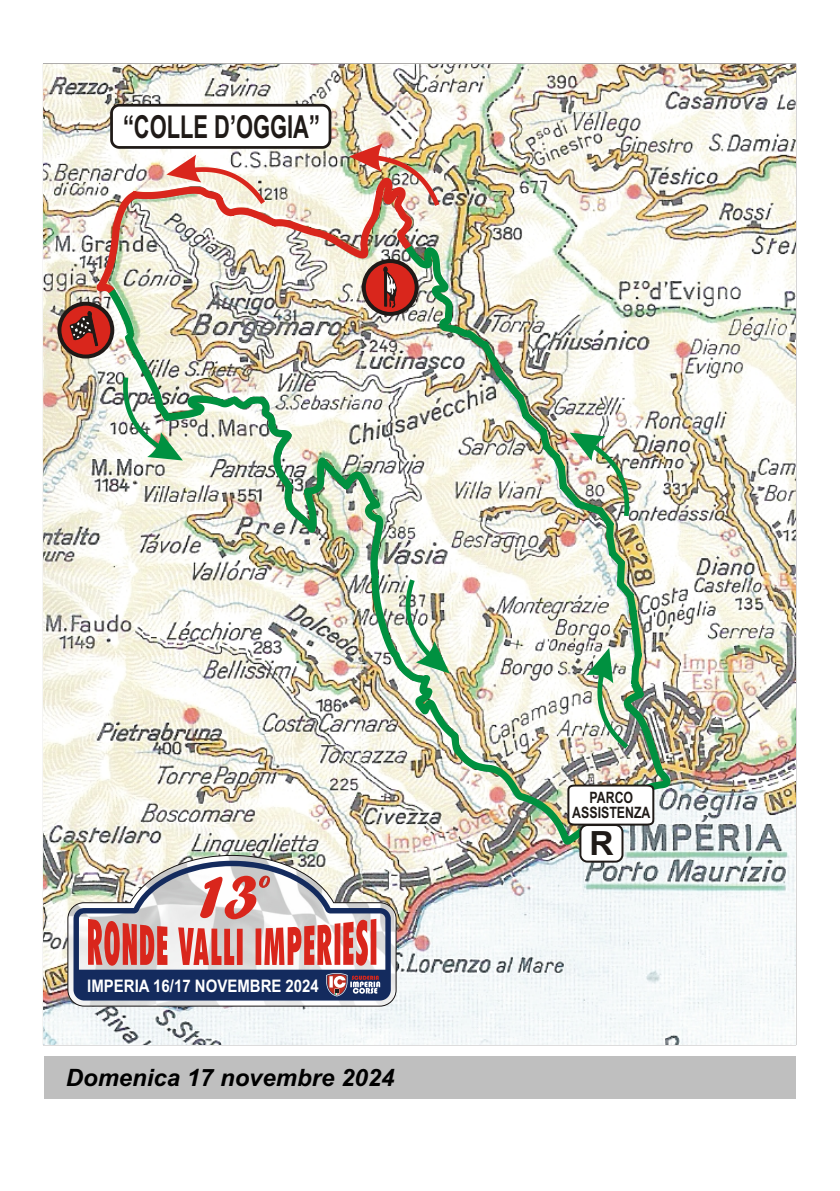
<style>
.page{position:relative;width:840px;height:1191px;background:#fff}
.page>*{position:absolute;margin:0;border:0;box-sizing:border-box;transform-origin:0 0}
.t1{font:65px "Forte";color:#d9261c}
.t2{font:700 33.4px "Arial";color:#1f1a17}
.t3{font:700 31.8px "Arial";color:#1f1a17;scale:.69 1}
.t4{font:italic 700 24px "Arial";color:#000}
.t5{font:700 17.4px "Arial";color:#fff;scale:.86 1}
.t6{font:700 15.6px/15.2px "Arial";color:#1f1a17;text-align:center;scale:.79 1}
</style>
<div class="page">
<img style="left:44px;top:65px;width:750px;height:979px">
<img style="left:108px;top:288px;width:534px;height:556px">
<img style="left:569px;top:433px;width:59px;height:83px">
<img style="left:123px;top:377px;width:60px;height:83px">
<img style="left:405px;top:579px;width:44px;height:94px">
<svg style="left:57px;top:302px;width:57px;height:56px"></svg>
<img style="left:69px;top:104px;width:387px;height:245px">
<img style="left:67px;top:855px;width:329px;height:151px">
<svg style="left:73px;top:860px;width:317px;height:140px"></svg>
<svg style="left:78px;top:919px;width:308px;height:78px;background:#9c6e7c"></svg>
<svg style="left:259px;top:875px;width:11px;height:12px"></svg>
<div style="left:44px;top:1056px;width:750px;height:42px;background:#bfbfbf"></div>
<div style="left:579px;top:824px;width:44px;height:38px;background:#fff;border:2px solid #1f1a17;border-radius:7px"></div>
<img style="left:565px;top:648px;width:105px;height:178px">
<h3 class="t3" style="left:123px;top:114px;width:287px">“COLLE D’OGGIA”</h3>
<h1 class="t1" style="left:198px;top:874px;width:60px">13</h1>
<p class="t5" style="left:87px;top:979px;width:271px">IMPERIA 16/17 NOVEMBRE 2024</p>
<h3 class="t4" style="left:66px;top:1068px;width:330px">Domenica 17 novembre 2024</h3>
<p class="t6" style="left:572px;top:791px;width:100px">PARCO<br>ASSISTENZA</p>
<h2 class="t2" style="left:589px;top:831px;width:26px">R</h2>
</div>
